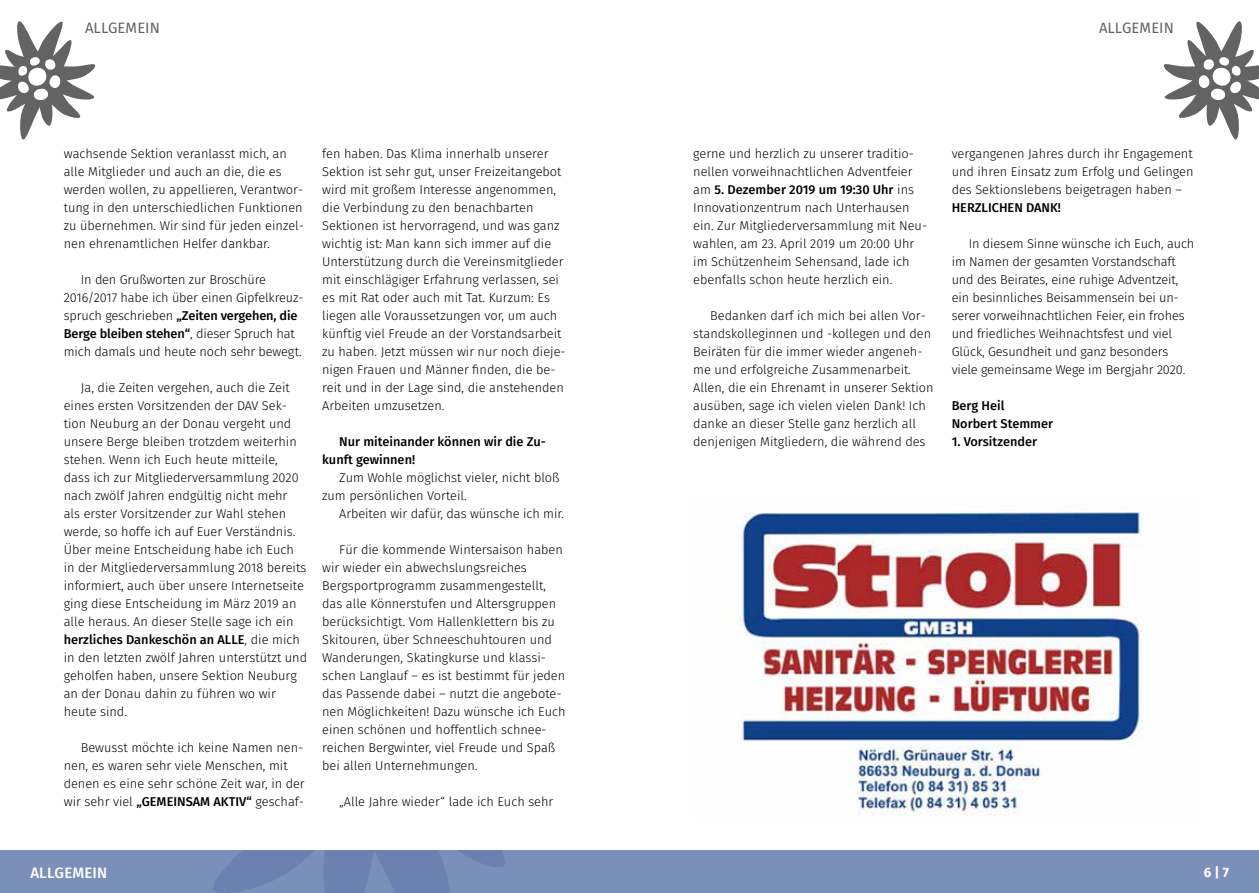
<style>
.page{position:relative;width:1259px;height:893px;background:#fff}
.page>*{position:absolute;margin:0;border:0;box-sizing:border-box;transform-origin:0 0}
.t1{font:15px "Fira Sans";color:#646363}
.t2{font:500 15px "Fira Sans";letter-spacing:.01em;color:#fff}
.t3{font:700 13.5px "Fira Sans";color:#fff}
.t4{font:300 12.75px/18px "Fira Sans";color:#000}
.t5{font:500 12.75px/18px "Fira Sans";color:#000}
.s1{font-weight:500}
</style>
<div class="page">
<svg style="left:0;top:21px;width:96px;height:119px"></svg>
<svg style="left:1163px;top:21px;width:96px;height:119px"></svg>
<img style="left:728px;top:512px;width:415px;height:304px">
<div style="left:0;top:850px;width:1259px;height:43px;background:#7a8fba"></div>
<svg style="left:214px;top:850px;width:291px;height:43px"></svg>
<p class="t1" style="left:85px;top:17px;width:76px">ALLGEMEIN</p>
<p class="t1" style="left:1099px;top:17px;width:76px">ALLGEMEIN</p>
<p class="t4" style="left:64px;top:145px;width:242px">wachsende Sektion veranlasst mich, an alle Mitglieder und auch an die, die es werden wollen, zu appellieren, Verantwor&shy;tung in den unterschiedlichen Funktionen zu übernehmen. Wir sind für jeden einzel&shy;nen ehrenamtlichen Helfer dankbar.</p>
<p class="t4" style="left:64px;top:271px;width:241px;text-indent:17px">In den Grußworten zur Broschüre 2016/2017 habe ich über einen Gipfelkreuz&shy;spruch geschrieben <span class="s1">„Zeiten vergehen, die Berge bleiben stehen“</span>, dieser Spruch hat mich damals und heute noch sehr bewegt.</p>
<p class="t4" style="left:64px;top:379px;width:245px;text-indent:17px">Ja, die Zeiten vergehen, auch die Zeit eines ersten Vorsitzenden der DAV Sek&shy;tion Neuburg an der Donau vergeht und unsere Berge bleiben trotzdem weiterhin stehen. Wenn ich Euch heute mitteile,<br>dass ich zur Mitgliederversammlung 2020 nach zwölf Jahren endgültig nicht mehr<br>als erster Vorsitzender zur Wahl stehen werde, so hoffe ich auf Euer Verständnis.<br>Über meine Entscheidung habe ich Euch in der Mitgliederversammlung 2018 bereits informiert, auch über unsere Internetseite ging diese Entscheidung im März 2019 an alle heraus. An dieser Stelle sage ich ein <span class="s1">herzliches Dankeschön an ALLE</span>, die mich in den letzten zwölf Jahren unterstützt und geholfen haben, unsere Sektion Neuburg an der Donau dahin zu führen wo wir heute sind.</p>
<p class="t4" style="left:64px;top:739px;width:242px;text-indent:17px">Bewusst möchte ich keine Namen nen&shy;nen, es waren sehr viele Menschen, mit denen es eine sehr schöne Zeit war, in der wir sehr viel <span class="s1">„GEMEINSAM AKTIV“</span> geschaf-</p>
<p class="t4" style="left:322px;top:145px;width:245px">fen haben. Das Klima innerhalb unserer Sektion ist sehr gut, unser Freizeitangebot wird mit großem Interesse angenommen, die Verbindung zu den benachbarten Sektionen ist hervorragend, und was ganz wichtig ist: Man kann sich immer auf die Unterstützung durch die Vereinsmitglieder mit einschlägiger Erfahrung verlassen, sei es mit Rat oder auch mit Tat. Kurzum: Es liegen alle Voraussetzungen vor, um auch künftig viel Freude an der Vorstandsarbeit zu haben. Jetzt müssen wir nur noch dieje&shy;nigen Frauen und Männer finden, die be&shy;reit und in der Lage sind, die anstehenden Arbeiten umzusetzen.</p>
<p class="t5" style="left:322px;top:433px;width:225px;text-indent:17px">Nur miteinander können wir die Zu&shy;kunft gewinnen!</p>
<p class="t4" style="left:322px;top:469px;width:239px;text-indent:17px">Zum Wohle möglichst vieler, nicht bloß zum persönlichen Vorteil.</p>
<p class="t4" style="left:339px;top:505px;width:226px">Arbeiten wir dafür, das wünsche ich mir.</p>
<p class="t4" style="left:322px;top:541px;width:245px;text-indent:17px">Für die kommende Wintersaison haben wir wieder ein abwechslungsreiches Bergsportprogramm zusammengestellt, das alle Könnerstufen und Altersgruppen berücksichtigt. Vom Hallenklettern bis zu Skitouren, über Schneeschuhtouren und Wanderungen, Skatingkurse und klassi&shy;schen Langlauf – es ist bestimmt für jeden das Passende dabei – nutzt die angebote&shy;nen Möglichkeiten! Dazu wünsche ich Euch einen schönen und hoffentlich schnee&shy;reichen Bergwinter, viel Freude und Spaß bei allen Unternehmungen.</p>
<p class="t4" style="left:339px;top:793px;width:216px">„Alle Jahre wieder“ lade ich Euch sehr</p>
<p class="t4" style="left:693px;top:145px;width:234px">gerne und herzlich zu unserer traditio&shy;nellen vorweihnachtlichen Adventfeier am <span class="s1">5. Dezember 2019 um 19:30 Uhr</span> ins Innovationzentrum nach Unterhausen ein. Zur Mitgliederversammlung mit Neu&shy;wahlen, am 23. April 2019 um 20:00 Uhr im Schützenheim Sehensand, lade ich ebenfalls schon heute herzlich ein.</p>
<p class="t4" style="left:693px;top:307px;width:242px;text-indent:17px">Bedanken darf ich mich bei allen Vor&shy;standskolleginnen und -kollegen und den Beiräten für die immer wieder angeneh&shy;me und erfolgreiche Zusammenarbeit.<br>Allen, die ein Ehrenamt in unserer Sektion ausüben, sage ich vielen vielen Dank! Ich danke an dieser Stelle ganz herzlich all denjenigen Mitgliedern, die während des</p>
<p class="t4" style="left:951px;top:145px;width:243px;text-align:justify">vergangenen Jahres durch ihr Engagement und ihren Einsatz zum Erfolg und Gelingen des Sektionslebens beigetragen haben –</p>
<p class="t5" style="left:951px;top:199px;width:111px">HERZLICHEN DANK!</p>
<p class="t4" style="left:951px;top:235px;width:244px;text-indent:17px">In diesem Sinne wünsche ich Euch, auch im Namen der gesamten Vorstandschaft und des Beirates, eine ruhige Adventzeit, ein besinnliches Beisammensein bei un&shy;serer vorweihnachtlichen Feier, ein frohes und friedliches Weihnachtsfest und viel Glück, Gesundheit und ganz besonders viele gemeinsame Wege im Bergjahr 2020.</p>
<p class="t5" style="left:951px;top:397px;width:103px">Berg Heil<br>Norbert Stemmer</p>
<p class="t5" style="left:951px;top:433px;width:87px">1. Vorsitzender</p>
<p class="t2" style="left:30px;top:862px;width:78px">ALLGEMEIN</p>
<p class="t3" style="left:1203px;top:863px;width:27px">6 | 7</p>
</div>
